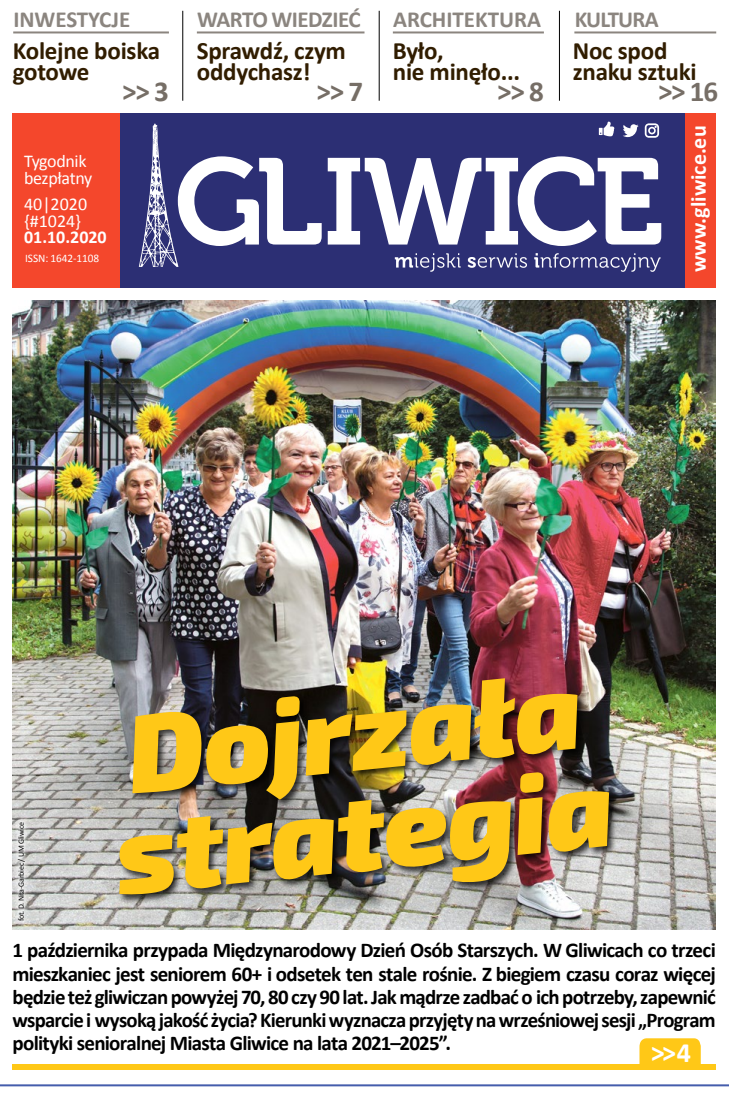
<style>
.page{position:relative;width:729px;height:1098px;background:#fff}
.page>*{position:absolute;margin:0;border:0;box-sizing:border-box;transform-origin:0 0}
.t1{font:italic 900 110px/100px "Exo 2.0";color:#ffc817}
.t2{font:700 29px "Calibri";color:#766e66}
.t3{font:700 28px "Calibri";color:#fff}
.t4{font:700 25px/21px "Calibri";letter-spacing:-.01em;color:#311d00}
.t5{font:700 23px "Calibri";letter-spacing:-.005em;color:#8b857f}
.t6{font:700 22px "Calibri";color:#fff}
.t7{font:700 21px/23px "Calibri";letter-spacing:-.035em;color:#000;text-align:justify}
.t8{font:18px/17px "Calibri";letter-spacing:-.02em;color:#fff}
.t9{font:18px/17px "Calibri";color:#fff}
.t10{font:700 18px "Calibri";color:#fff}
.t11{font:11.5px "Calibri";letter-spacing:-.005em;color:#fff}
.t12{font:8px "Calibri";letter-spacing:-.03em;color:#000}
</style>
<div class="page">
<hr style="left:0;top:1083px;width:729px;height:2px;background:#455dac">
<div style="left:99px;top:113px;width:589px;height:174px;background:#2c2f74"></div>
<div style="left:685px;top:113px;width:31px;height:174px;background:#f4472c"></div>
<svg style="left:395px;top:253px;width:65px;height:19px"></svg>
<svg style="left:467px;top:253px;width:60px;height:15px"></svg>
<svg style="left:534px;top:253px;width:126px;height:19px"></svg>
<svg style="left:598px;top:121px;width:16px;height:15px"></svg>
<svg style="left:623px;top:124px;width:15px;height:13px"></svg>
<svg style="left:644px;top:123px;width:15px;height:15px"></svg>
<svg style="left:328px;top:156px;width:333px;height:90px"></svg>
<svg style="left:139px;top:124px;width:182px;height:143px"></svg>
<div style="left:13px;top:113px;width:107px;height:174px;background:#f4472c"></div>
<img style="left:13px;top:300px;width:702px;height:629px">
<div style="left:639px;top:1038px;width:61px;height:25px;background:#ffc817"></div>
<div style="left:13px;top:1063px;width:702px;height:5px;background:#ffc817"></div>
<hr style="left:182px;top:11px;width:1px;height:90px;background:#000">
<hr style="left:559px;top:11px;width:1px;height:90px;background:#000">
<hr style="left:378px;top:11px;width:1px;height:90px;background:#000">
<hr style="left:13px;top:31px;width:156px;height:2px;background:#8b857f">
<hr style="left:197px;top:31px;width:167px;height:2px;background:#8b857f">
<hr style="left:393px;top:31px;width:151px;height:2px;background:#8b857f">
<hr style="left:574px;top:31px;width:142px;height:2px;background:#8b857f">
<div style="left:11px;top:815px;width:20px;height:111px;background:#fff;opacity:.75"></div>
<div style="left:117px;top:677px;width:501px;height:227px;background:#000;opacity:.75"></div>
<p class="t5" style="left:13px;top:4px;width:118px">inwestycje</p>
<p class="t5" style="left:197px;top:4px;width:165px">warto wiedzieć</p>
<p class="t5" style="left:393px;top:4px;width:147px">Architektura</p>
<p class="t5" style="left:574px;top:4px;width:85px">KULTURA</p>
<p class="t4" style="left:197px;top:40px;width:151px">Sprawdź, czym oddychasz!</p>
<p class="t4" style="left:572px;top:40px;width:125px">Noc spod znaku sztuki</p>
<p class="t4" style="left:13px;top:40px;width:149px">Kolejne boiska gotowe</p>
<p class="t4" style="left:393px;top:40px;width:129px">Było,<br>nie minęło...</p>
<h2 class="t2" style="left:122px;top:72px;width:48px">&gt;&gt; 3</h2>
<h2 class="t2" style="left:316px;top:72px;width:48px">&gt;&gt; 7</h2>
<h2 class="t2" style="left:497px;top:72px;width:48px">&gt;&gt; 8</h2>
<h2 class="t2" style="left:658px;top:72px;width:62px">&gt;&gt; 16</h2>
<p class="t8" style="left:24px;top:152px;width:70px">Tygodnik bezpłatny</p>
<p class="t9" style="left:24px;top:195px;width:65px">40|2020 {#1024}</p>
<p class="t10" style="left:24px;top:225px;width:84px">01.10.2020</p>
<p class="t11" style="left:25px;top:251px;width:76px">ISSN: 1642-1108</p>
<p class="t6" style="left:684px;top:272px;width:148px;rotate:-90deg">www.gliwice.eu</p>
<h1 class="t1" style="left:100px;top:710px;width:500px;rotate:-6deg">Dojrzała strategia</h1>
<p class="t12" style="left:16px;top:920px;width:100px;rotate:-90deg">fot. D. Nita-Garbiec / UM Gliwice</p>
<p class="t7" style="left:12px;top:938px;width:704px">1 października przypada Międzynarodowy Dzień Osób Starszych. W Gliwicach co trzeci mieszkaniec jest seniorem 60+ i odsetek ten stale rośnie. Z biegiem czasu coraz więcej będzie też gliwiczan powyżej 70, 80 czy 90 lat. Jak mądrze zadbać o ich potrzeby, zapewnić wsparcie i wysoką jakość życia? Kierunki wyznacza przyjęty na wrześniowej sesji „Program polityki senioralnej Miasta Gliwice na lata 2021–2025”.</p>
<h3 class="t3" style="left:650px;top:1034px;width:42px">&gt;&gt; 4</h3>
</div>
